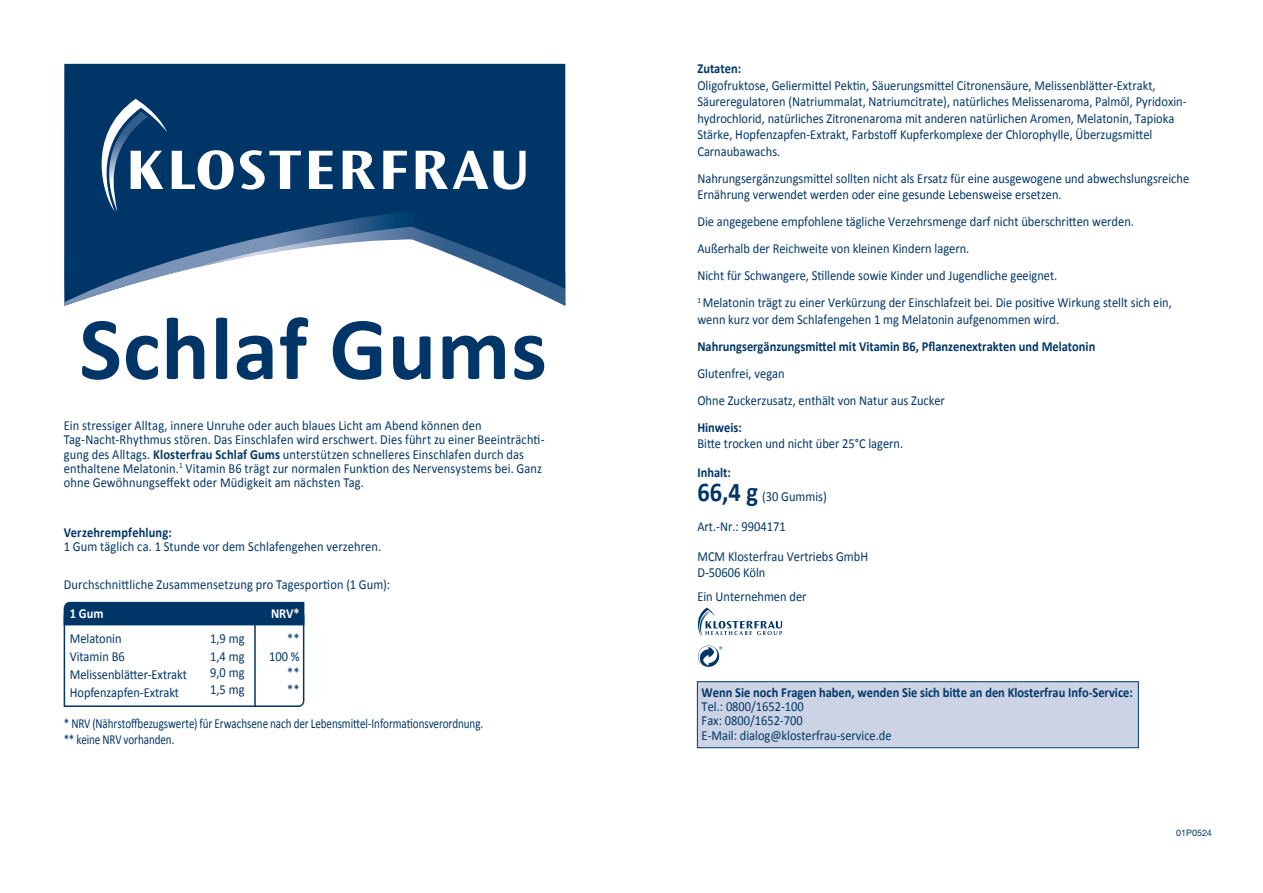
<style>
.page{position:relative;width:1263px;height:893px;background:#fff}
.page>*{position:absolute;margin:0;border:0;box-sizing:border-box;transform-origin:0 0}
.t1{font:700 90px "Calibri";letter-spacing:.01em;color:#003667}
.t2{font:13.8px/16.5px "Calibri";color:#003667;scale:.9 1}
.t3{font:700 13.8px "Calibri";color:#003667;scale:.9 1}
.t4{font:13.8px/16.5px "Calibri";color:#003667;scale:.8 1}
.t5{font:700 13.8px "Calibri";color:#fff;scale:.9 1}
.t6{font:9px "Helvetica Neue";color:#003667}
.s1{font-weight:700}
.s2{font-weight:700;font-size:27.15px}
</style>
<div class="page">
<div style="left:64px;top:64px;width:501px;height:146px;background:#003667"></div>
<svg style="left:64px;top:210px;width:501px;height:96px"></svg>
<svg style="left:78px;top:227px;width:487px;height:79px"></svg>
<div style="left:697px;top:681px;width:441px;height:67px;background:#ccd3e4;border:1px solid #003667"></div>
<svg style="left:698px;top:608px;width:84px;height:28px"></svg>
<svg style="left:698px;top:646px;width:24px;height:21px"></svg>
<svg style="left:343px;top:151px;width:32px;height:38px"></svg>
<svg style="left:309px;top:151px;width:24px;height:38px"></svg>
<svg style="left:383px;top:151px;width:24px;height:38px"></svg>
<svg style="left:416px;top:151px;width:110px;height:39px"></svg>
<svg style="left:240px;top:150px;width:61px;height:40px"></svg>
<svg style="left:84px;top:99px;width:150px;height:113px"></svg>
<svg style="left:64px;top:602px;width:240px;height:105px"></svg>
<hr style="left:254px;top:616px;width:2px;height:90px;background:#003667">
<h1 class="t1" style="left:79px;top:291px;width:469px">Schlaf Gums</h1>
<p class="t2" style="left:64px;top:418px;width:536px;line-height:14.4px">Ein stressiger Alltag, innere Unruhe oder auch blaues Licht am Abend können den Tag-Nacht-Rhythmus stören. Das Einschlafen wird erschwert. Dies führt zu einer Beeinträchti&shy;gung des Alltags. <span class="s1">Klosterfrau Schlaf Gums</span> unterstützen schnelleres Einschlafen durch das enthaltene Melatonin.<sup>1</sup> Vitamin B6 trägt zur normalen Funktion des Nervensystems bei. Ganz ohne Gewöhnungseffekt oder Müdigkeit am nächsten Tag.</p>
<p class="t3" style="left:64px;top:523px;width:121px">Verzehrempfehlung:</p>
<p class="t2" style="left:64px;top:538px;width:354px">1 Gum täglich ca. 1 Stunde vor dem Schlafengehen verzehren.</p>
<p class="t2" style="left:64px;top:577px;width:364px">Durchschnittliche Zusammensetzung pro Tagesportion (1 Gum):</p>
<p class="t5" style="left:70px;top:604px;width:39px">1 Gum</p>
<p class="t5" style="left:271px;top:604px;width:33px">NRV*</p>
<p class="t2" style="left:70px;top:629px;width:132px;line-height:18px">Melatonin<br>Vitamin B6<br>Melissenblätter-Extrakt<br>Hopfenzapfen-Extrakt</p>
<p class="t2" style="left:269px;top:629px;width:35px;line-height:18px;text-align:right">**<br>100 %</p>
<p class="t2" style="left:210px;top:629px;width:40px;line-height:18px">1,9 mg<br>1,4 mg</p>
<p class="t2" style="left:210px;top:664px;width:40px">9,0 mg<br>1,5 mg</p>
<p class="t2" style="left:287px;top:664px;width:15px">** **</p>
<p class="t4" style="left:64px;top:715px;width:526px">* NRV (Nährstoffbezugswerte) für Erwachsene nach der Lebensmittel-Informationsverordnung. ** keine NRV vorhanden.</p>
<p class="t3" style="left:697px;top:60px;width:50px">Zutaten:</p>
<p class="t2" style="left:697px;top:77px;width:545px">Oligofruktose, Geliermittel Pektin, Säuerungsmittel Citronensäure, Melissenblätter-Extrakt, Säureregulatoren (Natriummalat, Natriumcitrate), natürliches Melissenaroma, Palmöl, Pyridoxin&shy;hydrochlorid, natürliches Zitronenaroma mit anderen natürlichen Aromen, Melatonin, Tapioka Stärke, Hopfenzapfen-Extrakt, Farbstoff Kupferkomplexe der Chlorophylle, Überzugsmittel Carnaubawachs.</p>
<p class="t2" style="left:697px;top:170px;width:548px">Nahrungsergänzungsmittel sollten nicht als Ersatz für eine ausgewogene und abwechslungsreiche<br>Ernährung verwendet werden oder eine gesunde Lebensweise ersetzen.</p>
<p class="t2" style="left:697px;top:208px;width:529px;line-height:27px">Die angegebene empfohlene tägliche Verzehrsmenge darf nicht überschritten werden.<br>Außerhalb der Reichweite von kleinen Kindern lagern.<br>Nicht für Schwangere, Stillende sowie Kinder und Jugendliche geeignet.<br><sup>1</sup> Melatonin trägt zu einer Verkürzung der Einschlafzeit bei. Die positive Wirkung stellt sich ein,</p>
<p class="t2" style="left:697px;top:311px;width:404px">wenn kurz vor dem Schlafengehen 1 mg Melatonin aufgenommen wird.</p>
<p class="t3" style="left:697px;top:337px;width:444px">Nahrungsergänzungsmittel mit Vitamin B6, Pflanzenextrakten und Melatonin</p>
<p class="t2" style="left:697px;top:360px;width:277px;line-height:27px">Glutenfrei, vegan<br>Ohne Zuckerzusatz, enthält von Natur aus Zucker</p>
<p class="t3" style="left:697px;top:418px;width:51px">Hinweis:</p>
<p class="t2" style="left:697px;top:435px;width:230px">Bitte trocken und nicht über 25°C lagern.</p>
<p class="t2" style="left:697px;top:460px;width:145px;line-height:24px"><span class="s1">Inhalt:<br></span><span class="s2">66,4 g</span> (30 Gummis)</p>
<p class="t2" style="left:697px;top:511px;width:191px;line-height:30px">Art.-Nr.: 9904171<br>MCM Klosterfrau Vertriebs GmbH</p>
<p class="t2" style="left:697px;top:561px;width:123px;line-height:24px">D-50606 Köln<br>Ein Unternehmen der</p>
<p class="t3" style="left:702px;top:683px;width:481px">Wenn Sie noch Fragen haben, wenden Sie sich bitte an den Klosterfrau Info-Service:</p>
<p class="t2" style="left:702px;top:699px;width:213px;line-height:14.4px">Tel.: 0800/1652-100<br>Fax: 0800/1652-700<br>E-Mail: dialog@klosterfrau-service.de</p>
<p class="t6" style="left:1176px;top:828px;width:37px">01P0524</p>
</div>
